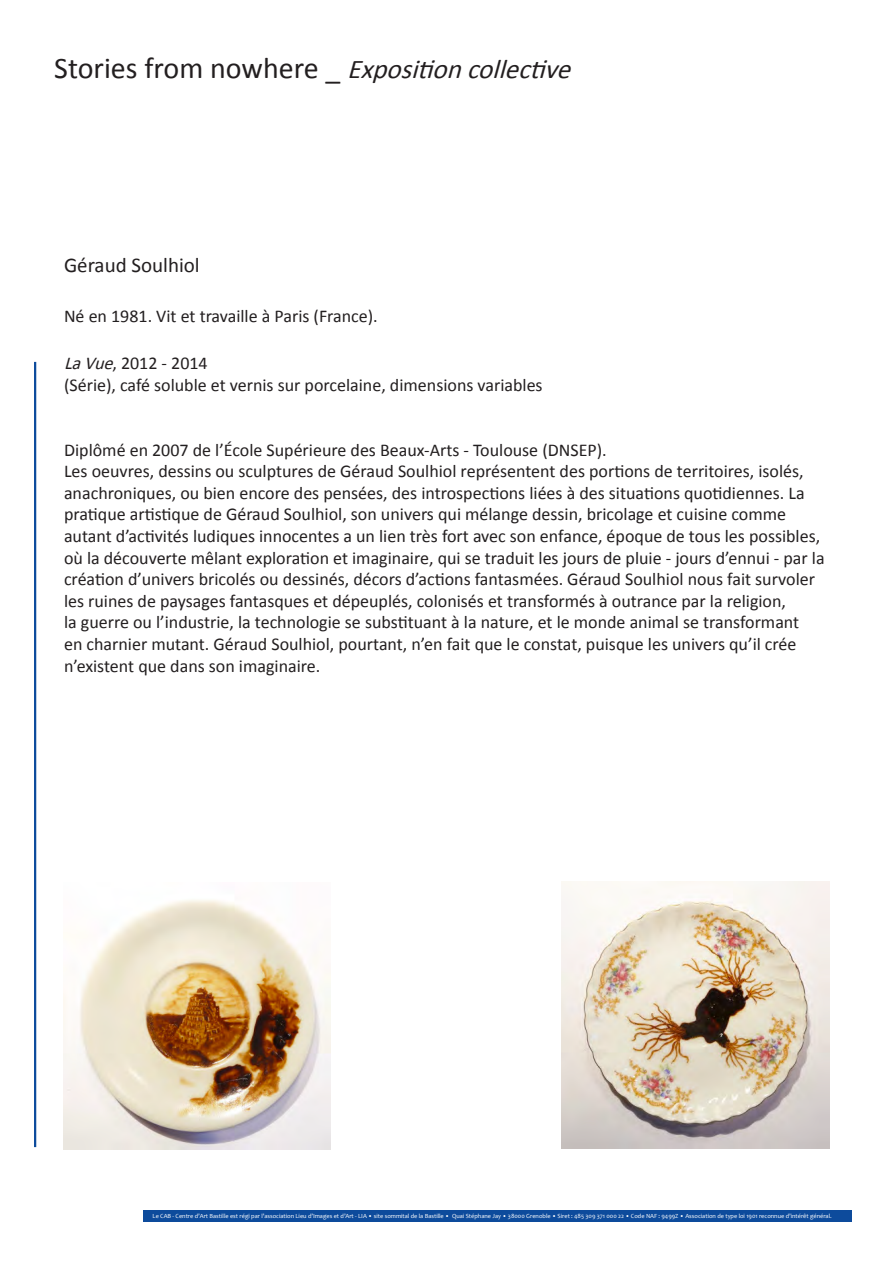
<style>
.page{position:relative;width:893px;height:1263px;background:#fff}
.page>*{position:absolute;margin:0;border:0;box-sizing:border-box;transform-origin:0 0}
.t1{font:italic 27px "Calibri";color:#231f20}
.t2{font:21px "Calibri";color:#231f20}
.t3{font:18px/21.6px "Calibri";color:#231f20}
.t4{font:6.3px "Candara";color:#fff}
.s1{font-style:normal;font-size:30px}
.s2{font-style:italic}
</style>
<div class="page">
<div style="left:143px;top:1210px;width:709px;height:12px;background:#0d4b9c"></div>
<hr style="left:34px;top:362px;width:2px;height:785px;background:#0d4b9c">
<img style="left:64px;top:900px;width:267px;height:249px">
<img style="left:562px;top:881px;width:267px;height:268px">
<p class="t1" style="left:54px;top:52px;width:525px"><span class="s1">S t o r i e s f r o m n o w h e r e _</span> Expositioncollective</p>
<p class="t2" style="left:64px;top:252px;width:137px">Géraud Soulhiol</p>
<p class="t3" style="left:64px;top:305px;width:315px">Né en 1981. Vit et travaille à Paris (France).</p>
<p class="t3" style="left:64px;top:352px;width:145px"><span class="s2">LaVue</span>, 2012 - 2014</p>
<p class="t3" style="left:64px;top:373px;width:480px">(Série), café soluble et vernis sur porcelaine, dimensions variables</p>
<p class="t3" style="left:64px;top:438px;width:544px">Diplômé en 2007 de l’École Supérieure des Beaux-Arts - Toulouse (DNSEP).</p>
<p class="t3" style="left:64px;top:460px;width:762px">Les oeuvres, dessins ou sculptures de Géraud Soulhiol représentent des portions de territoires, isolés, anachroniques, ou bien encore des pensées, des introspections liées à des situations quotidiennes. La pratique artistique de Géraud Soulhiol, son univers qui mélange dessin, bricolage et cuisine comme autant d’activités ludiques innocentes a un lien très fort avec son enfance, époque de tous les possibles, où la découverte mêlant exploration et imaginaire, qui se traduit les jours de pluie - jours d’ennui - par la</p>
<p class="t3" style="left:64px;top:568px;width:752px">création d’univers bricolés ou dessinés, décors d’actions fantasmées. Géraud Soulhiol nous fait survoler les ruines de paysages fantasques et dépeuplés, colonisés et transformés à outrance par la religion,<br>la guerre ou l’industrie, la technologie se substituant à la nature, et le monde animal se transformant en charnier mutant. Géraud Soulhiol, pourtant, n’en fait que le constat, puisque les univers qu’il crée n’existent que dans son imaginaire.</p>
<p class="t4" style="left:153px;top:1212px;width:681px">Le CAB - Centre d’Art Bastille est régi par l’association Lieu d’Images et d’Art - LIA • site sommital de la Bastille • Quai Stéphane Jay • 38000 Grenoble • Siret : 485 309 371 000 22 • Code NAF : 9499Z • Association de type loi 1901 reconnue d’intérêt général.</p>
</div>
